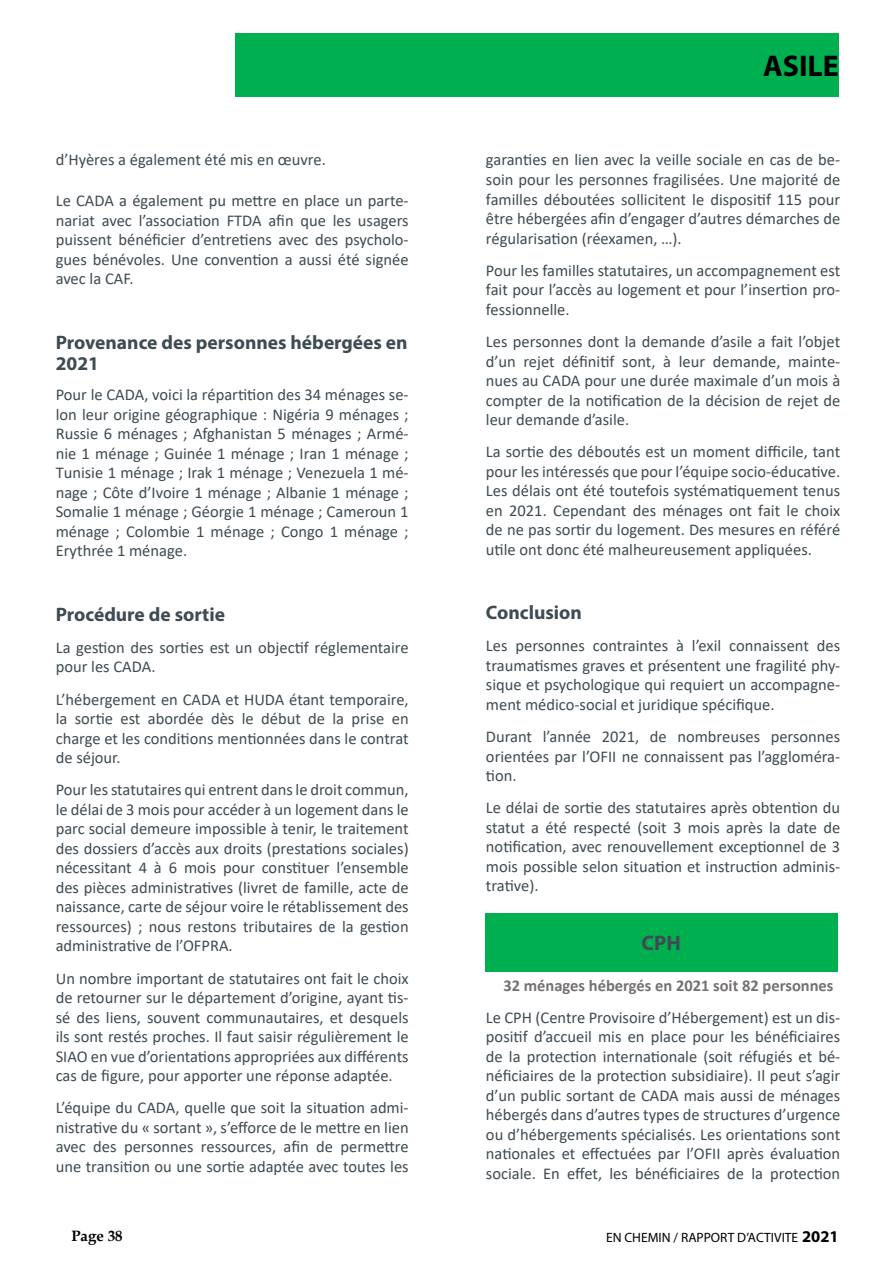
<style>
.page{position:relative;width:893px;height:1263px;background:#fff}
.page>*{position:absolute;margin:0;border:0;box-sizing:border-box;transform-origin:0 0}
.t1{font:700 30px "Myriad Pro";color:#000}
.t2{font:700 21px "Myriad Pro";color:#3e4b52}
.t3{font:700 19.5px/21px "Myriad Pro";color:#3e4b52}
.t4{font:16.5px/19.5px "Calibri";color:#3e4b52;text-align:justify}
.t5{font:700 16.5px "Calibri";color:#767171}
.t6{font:700 15px "Book Antiqua";color:#000}
.t7{font:13.5px "Myriad Pro";color:#000}
.s1{font-weight:700;font-size:16.5px}
</style>
<div class="page">
<div style="left:235px;top:33px;width:604px;height:63px;background:#00b050"></div>
<div style="left:485px;top:913px;width:353px;height:58px;background:#00b050"></div>
<p class="t4" style="left:56px;top:150px;width:272px">d’Hyères a également été mis en œuvre.</p>
<p class="t4" style="left:56px;top:191px;width:354px">Le CADA a également pu mettre en place un parte&shy;nariat avec l’association FTDA afin que les usagers puissent bénéficier d’entretiens avec des psycholo&shy;gues bénévoles. Une convention a aussi été signée avec la CAF.</p>
<p class="t3" style="left:56px;top:331px;width:353px">Provenance des personnes hébergées en<br>2021</p>
<p class="t4" style="left:56px;top:384px;width:354px">Pour le CADA, voici la répartition des 34 ménages se&shy;lon leur origine géographique : Nigéria 9 ménages ; Russie 6 ménages ; Afghanistan 5 ménages ; Armé&shy;nie 1 ménage ; Guinée 1 ménage ; Iran 1 ménage ; Tunisie 1 ménage ; Irak 1 ménage ; Venezuela 1 mé&shy;nage ; Côte d’Ivoire 1 ménage ; Albanie 1 ménage ; Somalie 1 ménage ; Géorgie 1 ménage ; Cameroun 1 ménage ; Colombie 1 ménage ; Congo 1 ménage ; Erythrée 1 ménage.</p>
<p class="t3" style="left:56px;top:603px;width:171px">Procédure de sortie</p>
<p class="t4" style="left:56px;top:637px;width:354px">La gestion des sorties est un objectif réglementaire pour les CADA.</p>
<p class="t4" style="left:56px;top:689px;width:354px">L’hébergement en CADA et HUDA étant temporaire, la sortie est abordée dès le début de la prise en charge et les conditions mentionnées dans le contrat de séjour.</p>
<p class="t4" style="left:56px;top:780px;width:354px">Pour les statutaires qui entrent dans le droit commun, le délai de 3 mois pour accéder à un logement dans le parc social demeure impossible à tenir, le traitement des dossiers d’accès aux droits (prestations sociales) nécessitant 4 à 6 mois pour constituer l’ensemble des pièces administratives (livret de famille, acte de naissance, carte de séjour voire le rétablissement des ressources) ; nous restons tributaires de la gestion administrative de l’OFPRA.</p>
<p class="t4" style="left:56px;top:968px;width:354px">Un nombre important de statutaires ont fait le choix de retourner sur le département d’origine, ayant tis&shy;sé des liens, souvent communautaires, et desquels ils sont restés proches. Il faut saisir régulièrement le SIAO en vue d’orientations appropriées aux différents cas de figure, pour apporter une réponse adaptée.</p>
<p class="t4" style="left:56px;top:1098px;width:354px">L’équipe du CADA, quelle que soit la situation admi&shy;nistrative du « sortant », s’efforce de le mettre en lien avec des personnes ressources, afin de permettre une transition ou une sortie adaptée avec toutes les</p>
<h1 class="t1" style="left:763px;top:46px;width:77px">ASILE</h1>
<p class="t4" style="left:486px;top:150px;width:356px">garanties en lien avec la veille sociale en cas de be&shy;soin pour les personnes fragilisées. Une majorité de familles déboutées sollicitent le dispositif 115 pour être hébergées afin d’engager d’autres démarches de régularisation (réexamen, …).</p>
<p class="t4" style="left:486px;top:260px;width:356px">Pour les familles statutaires, un accompagnement est fait pour l’accès au logement et pour l’insertion pro&shy;fessionnelle.</p>
<p class="t4" style="left:486px;top:331px;width:356px">Les personnes dont la demande d’asile a fait l’objet d’un rejet définitif sont, à leur demande, mainte&shy;nues au CADA pour une durée maximale d’un mois à compter de la notification de la décision de rejet de leur demande d’asile.</p>
<p class="t4" style="left:486px;top:442px;width:356px">La sortie des déboutés est un moment difficile, tant pour les intéressés que pour l’équipe socio-éducative.<br>Les délais ont été toutefois systématiquement tenus en 2021. Cependant des ménages ont fait le choix de ne pas sortir du logement. Des mesures en référé utile ont donc été malheureusement appliquées.</p>
<p class="t3" style="left:486px;top:601px;width:97px">Conclusion</p>
<p class="t4" style="left:486px;top:636px;width:356px">Les personnes contraintes à l’exil connaissent des traumatismes graves et présentent une fragilité phy&shy;sique et psychologique qui requiert un accompagne&shy;ment médico-social et juridique spécifique.</p>
<p class="t4" style="left:486px;top:726px;width:356px">Durant l’année 2021, de nombreuses personnes orientées par l’OFII ne connaissent pas l’aggloméra&shy;tion.</p>
<p class="t4" style="left:486px;top:798px;width:356px">Le délai de sortie des statutaires après obtention du statut a été respecté (soit 3 mois après la date de notification, avec renouvellement exceptionnel de 3 mois possible selon situation et instruction adminis&shy;trative).</p>
<p class="t2" style="left:642px;top:930px;width:41px">CPH</p>
<p class="t5" style="left:503px;top:973px;width:332px">32 ménages hébergés en 2021 soit 82 personnes</p>
<p class="t4" style="left:486px;top:1007px;width:356px">Le CPH (Centre Provisoire d’Hébergement) est un dis&shy;positif d’accueil mis en place pour les bénéficiaires de la protection internationale (soit réfugiés et bé&shy;néficiaires de la protection subsidiaire). Il peut s’agir d’un public sortant de CADA mais aussi de ménages hébergés dans d’autres types de structures d’urgence ou d’hébergements spécialisés. Les orientations sont nationales et effectuées par l’OFII après évaluation sociale. En effet, les bénéficiaires de la protection</p>
<p class="t6" style="left:71px;top:1226px;width:53px">Page 38</p>
<p class="t7" style="left:606px;top:1229px;width:234px">EN CHEMIN / RAPPORT D’ACTIVITE <span class="s1">2021</span></p>
</div>
